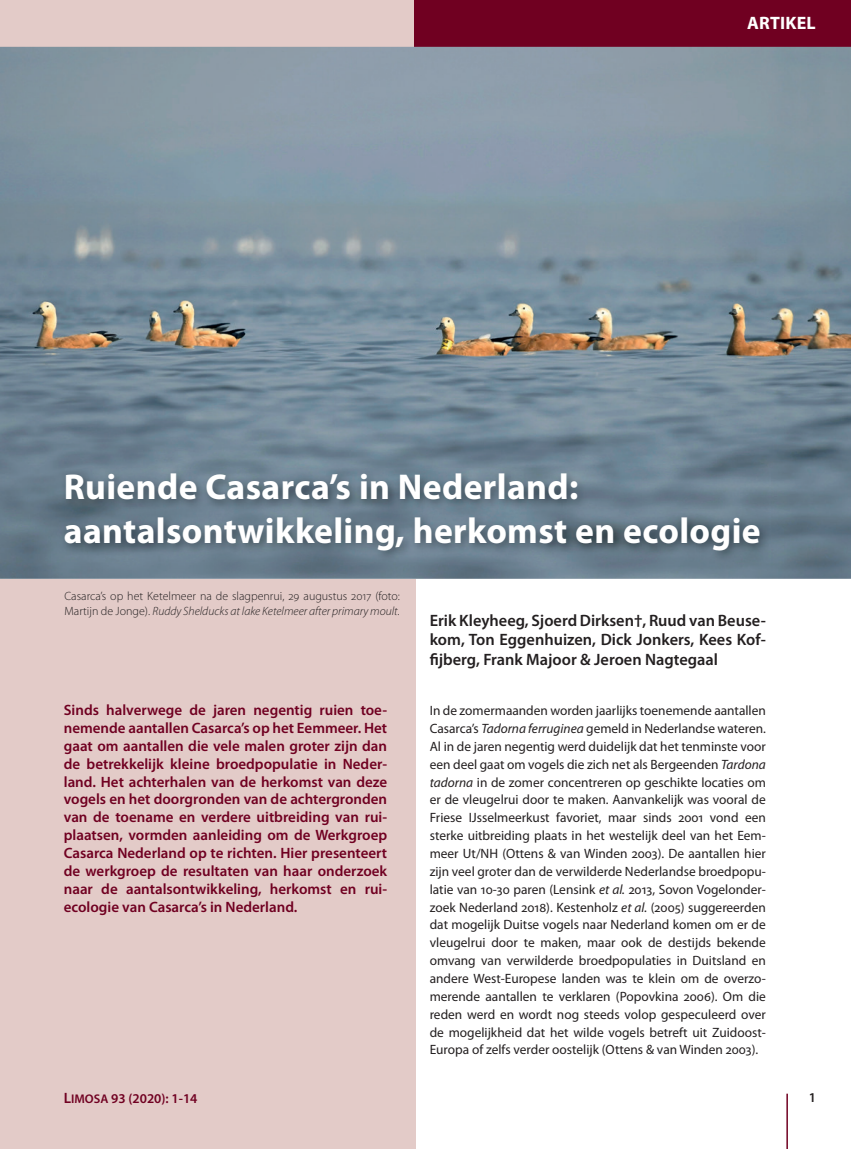
<style>
.page{position:relative;width:851px;height:1149px;background:#fff}
.page>*{position:absolute;margin:0;border:0;box-sizing:border-box;transform-origin:0 0}
.t1{font:700 36px/43.5px "Myriad Pro";letter-spacing:.01em;color:#fff}
.t2{font:700 18px "Myriad Pro";letter-spacing:.01em;color:#fff}
.t3{font:600 16.5px/19.5px "Myriad Pro";color:#231f20;text-align:justify}
.t4{font:600 15px/17.9px "Myriad Pro";color:#700021;text-align:justify}
.t5{font:13.5px/17.9px "Myriad Pro";color:#231f20;text-align:justify}
.t6{font:600 13.5px "Myriad Pro";color:#700021}
.t7{font:600 13.5px "Myriad Pro";color:#231f20}
.t8{font:300 12px/15px "Myriad Pro";color:#231f20}
.s1{font-style:italic}
.s2{font-size:15px}
.s3{font-size:12.6px}
</style>
<div class="page">
<div style="left:0;top:0;width:415px;height:1148px;background:#e3cbc8"></div>
<div style="left:415px;top:0;width:435px;height:47px;background:#700021"></div>
<img style="left:0;top:47px;width:850px;height:531px">
<hr style="left:786px;top:1093px;width:1px;height:55px;background:#700021">
<img style="left:60px;top:468px;width:710px;height:93px">
<h2 class="t2" style="left:747px;top:13px;width:70px">ARTIKEL</h2>
<h1 class="t1" style="left:64px;top:466px;width:698px">Ruiende Casarca’s in Nederland: aantalsontwikkeling, herkomst en ecologie</h1>
<p class="t8" style="left:64px;top:588px;width:337px">Casarca’s op het Ketelmeer na de slagpenrui, 29 augustus 2017 (foto:<br>Martijn de Jonge). <span class="s1">Ruddy Shelducks at lake Ketelmeer after primary moult.</span></p>
<p class="t3" style="left:429px;top:610px;width:337px">Erik Kleyheeg, Sjoerd Dirksen†, Ruud van Beuse&shy;kom, Ton Eggenhuizen, Dick Jonkers, Kees Kof&shy;fijberg, Frank Majoor &amp; Jeroen Nagtegaal</p>
<p class="t4" style="left:64px;top:701px;width:325px">Sinds halverwege de jaren negentig ruien toe&shy;nemende aantallen Casarca’s op het Eemmeer. Het gaat om aantallen die vele malen groter zijn dan de betrekkelijk kleine broedpopulatie in Neder&shy;land. Het achterhalen van de herkomst van deze vogels en het doorgronden van de achtergronden van de toename en verdere uitbreiding van rui&shy;plaatsen, vormden aanleiding om de Werkgroep Casarca Nederland op te richten. Hier presenteert de werkgroep de resultaten van haar onderzoek naar de aantalsontwikkeling, herkomst en rui&shy;ecologie van Casarca’s in Nederland.</p>
<p class="t5" style="left:429px;top:701px;width:337px">In de zomermaanden worden jaarlijks toenemende aantallen Casarca’s <span class="s1">Tadorna ferruginea</span> gemeld in Nederlandse wateren.<br>Al in de jaren negentig werd duidelijk dat het tenminste voor een deel gaat om vogels die zich net als Bergeenden <span class="s1">Tardona tadorna</span> in de zomer concentreren op geschikte locaties om er de vleugelrui door te maken. Aanvankelijk was vooral de Friese IJsselmeerkust favoriet, maar sinds 2001 vond een sterke uitbreiding plaats in het westelijk deel van het Eem&shy;meer Ut/NH (Ottens &amp; van Winden 2003). De aantallen hier zijn veel groter dan de verwilderde Nederlandse broedpopu&shy;latie van 10-30 paren (Lensink <span class="s1">et al.</span> 2013, Sovon Vogelonder&shy;zoek Nederland 2018). Kestenholz <span class="s1">et al.</span> (2005) suggereerden dat mogelijk Duitse vogels naar Nederland komen om er de vleugelrui door te maken, maar ook de destijds bekende omvang van verwilderde broedpopulaties in Duitsland en andere West-Europese landen was te klein om de overzo&shy;merende aantallen te verklaren (Popovkina 2006). Om die reden werd en wordt nog steeds volop gespeculeerd over de mogelijkheid dat het wilde vogels betreft uit Zuidoost-Europa of zelfs verder oostelijk (Ottens &amp; van Winden 2003).</p>
<p class="t6" style="left:64px;top:1090px;width:135px"><span class="s2">L</span><span class="s3">IMOSA</span> 93 (2020): 1-14</p>
<p class="t7" style="left:808px;top:1089px;width:9px">1</p>
</div>
